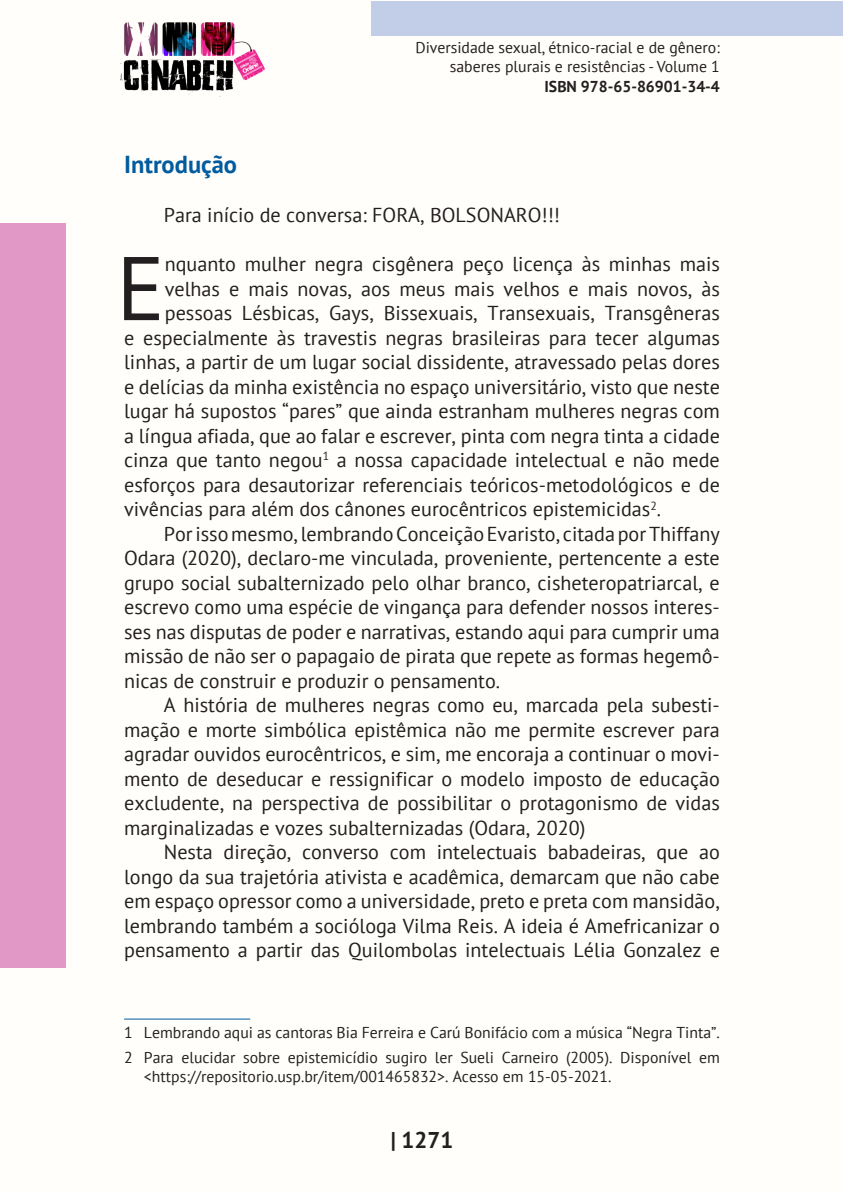
<style>
.page{position:relative;width:844px;height:1191px;background:#fff}
.page>*{position:absolute;margin:0;border:0;box-sizing:border-box;transform-origin:0 0}
._7_CAPITULAR{font:90.12px "PT Sans";color:#231f20}
._6_INTRODUCAO{font:700 24.5px "PT Sans";color:#015b9e}
.t1{font:700 22.75px "PT Sans";color:#231f20}
._8_CORPO{font:20.12px/24.5px "PT Sans";color:#231f20;text-align:justify}
._7_CAPITULAR-2{font:20.12px "PT Sans";color:#231f20}
._5_RODAPÉ{font:15.75px/18.9px "PT Sans";color:#231f20;text-align:right}
.t2{font:700 15.75px "PT Sans";color:#231f20}
</style>
<div class="page">
<div style="left:0;top:0;width:843px;height:1191px;background:#fffefa"></div>
<div style="left:371px;top:1px;width:471px;height:35px;background:#c2cde7"></div>
<div style="left:0;top:223px;width:65px;height:744px;background:#e198c7"></div>
<img style="left:120px;top:22px;width:144px;height:75px">
<hr style="left:124px;top:1018px;width:126px;height:1px;background:#015b9e">
<p class="_5_RODAPÉ" style="left:415px;top:38px;width:306px">Diversidade sexual, étnico-racial e de gênero: saberes plurais e resistências - Volume 1</p>
<p class="t2" style="left:544px;top:76px;width:177px">ISBN 978-65-86901-34-4</p>
<p class="_6_INTRODUCAO" style="left:124px;top:148px;width:114px">Introdução</p>
<p class="_8_CORPO" style="left:164px;top:202px;width:397px">Para início de conversa: FORA, BOLSONARO!!!</p>
<p class="_7_CAPITULAR" style="left:116px;top:231px;width:50px">E</p>
<p class="_7_CAPITULAR-2" style="left:165px;top:251px;width:556px">nquanto mulher negra cisgênera peço licença às minhas mais</p>
<p class="_7_CAPITULAR-2" style="left:165px;top:276px;width:556px">velhas e mais novas, aos meus mais velhos e mais novos, às</p>
<p class="_7_CAPITULAR-2" style="left:165px;top:300px;width:556px">pessoas Lésbicas, Gays, Bissexuais, Transexuais, Transgêneras</p>
<p class="_7_CAPITULAR-2" style="left:124px;top:325px;width:597px">e especialmente às travestis negras brasileiras para tecer algumas</p>
<p class="_7_CAPITULAR-2" style="left:124px;top:349px;width:597px">linhas, a partir de um lugar social dissidente, atravessado pelas dores</p>
<p class="_7_CAPITULAR-2" style="left:124px;top:374px;width:597px">e delícias da minha existência no espaço universitário, visto que neste</p>
<p class="_7_CAPITULAR-2" style="left:124px;top:398px;width:597px">lugar há supostos “pares” que ainda estranham mulheres negras com</p>
<p class="_7_CAPITULAR-2" style="left:124px;top:423px;width:597px">a língua afiada, que ao falar e escrever, pinta com negra tinta a cidade</p>
<p class="_7_CAPITULAR-2" style="left:124px;top:447px;width:597px">cinza que tanto negou<sup>1</sup> a nossa capacidade intelectual e não mede</p>
<p class="_7_CAPITULAR-2" style="left:124px;top:472px;width:597px">esforços para desautorizar referenciais teóricos-metodológicos e de</p>
<p class="_7_CAPITULAR-2" style="left:124px;top:496px;width:538px">vivências para além dos cânones eurocêntricos epistemicidas<sup>2</sup>.</p>
<p class="_8_CORPO" style="left:124px;top:521px;width:597px;text-indent:40px">Por isso mesmo, lembrando Conceição Evaristo, citada por Thiffany Odara (2020), declaro-me vinculada, proveniente, pertencente a este grupo social subalternizado pelo olhar branco, cisheteropatriarcal, e escrevo como uma espécie de vingança para defender nossos interes&shy;ses nas disputas de poder e narrativas, estando aqui para cumprir uma missão de não ser o papagaio de pirata que repete as formas hegemô&shy;nicas de construir e produzir o pensamento.</p>
<p class="_8_CORPO" style="left:124px;top:692px;width:597px;text-indent:40px">A história de mulheres negras como eu, marcada pela subesti&shy;mação e morte simbólica epistêmica não me permite escrever para agradar ouvidos eurocêntricos, e sim, me encoraja a continuar o movi&shy;mento de deseducar e ressignificar o modelo imposto de educação excludente, na perspectiva de possibilitar o protagonismo de vidas marginalizadas e vozes subalternizadas (Odara, 2020)</p>
<p class="_8_CORPO" style="left:124px;top:839px;width:597px;text-indent:40px">Nesta direção, converso com intelectuais babadeiras, que ao longo da sua trajetória ativista e acadêmica, demarcam que não cabe em espaço opressor como a universidade, preto e preta com mansidão, lembrando também a socióloga Vilma Reis. A ideia é Amefricanizar o pensamento a partir das Quilombolas intelectuais Lélia Gonzalez e</p>
<p class="_5_RODAPÉ" style="left:124px;top:1023px;width:597px">1 Lembrando aqui as cantoras Bia Ferreira e Carú Bonifácio com a música “Negra Tinta”.</p>
<p class="_5_RODAPÉ" style="left:144px;top:1047px;width:577px;text-align:left;text-indent:-20px">2 Para elucidar sobre epistemicídio sugiro ler Sueli Carneiro (2005). Disponível em &lt;https://repositorio.usp.br/item/001465832&gt;. Acesso em 15-05-2021.</p>
<p class="t1" style="left:390px;top:1125px;width:64px">| 1271</p>
</div>
